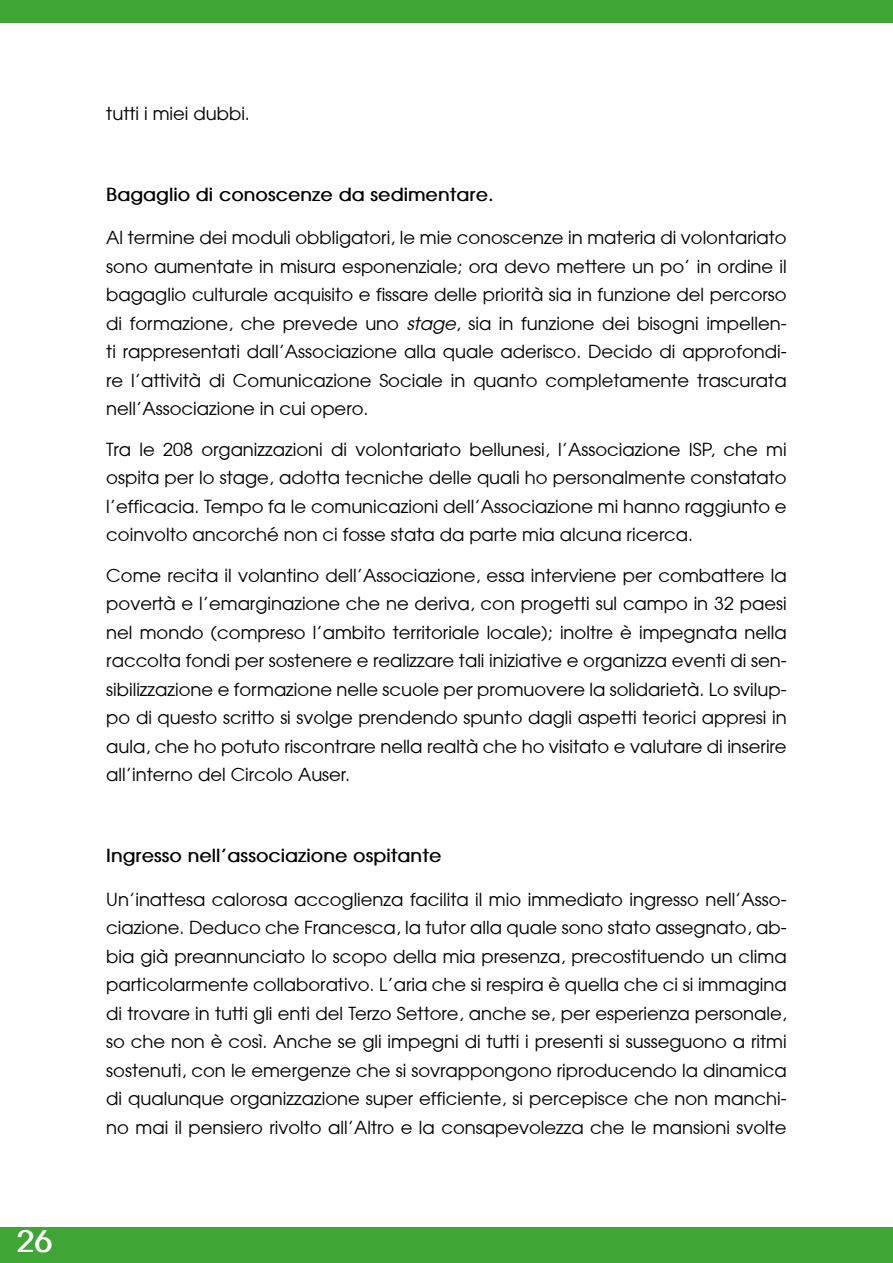
<style>
.page{position:relative;width:893px;height:1263px;background:#fff}
.page>*{position:absolute;margin:0;border:0;box-sizing:border-box;transform-origin:0 0}
.t1{font:700 33px "Avant Garde";color:#fff}
.t2{font:18px/28.5px "Avant Garde";color:#000;text-align:justify}
.t3{font:700 18px "Avant Garde";color:#000}
.s1{font-style:italic}
</style>
<div class="page">
<div style="left:0;top:0;width:893px;height:23px;background:#3fa535"></div>
<div style="left:0;top:1227px;width:893px;height:36px;background:#3fa535"></div>
<h1 class="t1" style="left:17px;top:1228px;width:37px">26</h1>
<p class="t2" style="left:106px;top:99px;width:145px">tutti i miei dubbi.</p>
<p class="t3" style="left:106px;top:183px;width:389px">Bagaglio di conoscenze da sedimentare.</p>
<p class="t2" style="left:106px;top:223px;width:682px">Al termine dei moduli obbligatori, le mie conoscenze in materia di volontariato sono aumentate in misura esponenziale; ora devo mettere un po’ in ordine il bagaglio culturale acquisito e fissare delle priorità sia in funzione del percorso di formazione, che prevede uno <span class="s1">stage</span>, sia in funzione dei bisogni impellen&shy;ti rappresentati dall’Associazione alla quale aderisco. Decido di approfondi&shy;re l’attività di Comunicazione Sociale in quanto completamente trascurata nell’Associazione in cui opero.</p>
<p class="t2" style="left:106px;top:435px;width:682px">Tra le 208 organizzazioni di volontariato bellunesi, l’Associazione ISP, che mi ospita per lo stage, adotta tecniche delle quali ho personalmente constatato l’efficacia. Tempo fa le comunicazioni dell’Associazione mi hanno raggiunto e coinvolto ancorché non ci fosse stata da parte mia alcuna ricerca.</p>
<p class="t2" style="left:106px;top:561px;width:682px">Come recita il volantino dell’Associazione, essa interviene per combattere la povertà e l’emarginazione che ne deriva, con progetti sul campo in 32 paesi nel mondo (compreso l’ambito territoriale locale); inoltre è impegnata nella raccolta fondi per sostenere e realizzare tali iniziative e organizza eventi di sen&shy;sibilizzazione e formazione nelle scuole per promuovere la solidarietà. Lo svilup&shy;po di questo scritto si svolge prendendo spunto dagli aspetti teorici appresi in aula, che ho potuto riscontrare nella realtà che ho visitato e valutare di inserire all’interno del Circolo Auser.</p>
<p class="t3" style="left:106px;top:844px;width:337px">Ingresso nell’associazione ospitante</p>
<p class="t2" style="left:106px;top:885px;width:682px">Un’inattesa calorosa accoglienza facilita il mio immediato ingresso nell’Asso&shy;ciazione. Deduco che Francesca, la tutor alla quale sono stato assegnato, ab&shy;bia già preannunciato lo scopo della mia presenza, precostituendo un clima particolarmente collaborativo. L’aria che si respira è quella che ci si immagina di trovare in tutti gli enti del Terzo Settore, anche se, per esperienza personale, so che non è così. Anche se gli impegni di tutti i presenti si susseguono a ritmi sostenuti, con le emergenze che si sovrappongono riproducendo la dinamica di qualunque organizzazione super efficiente, si percepisce che non manchi&shy;no mai il pensiero rivolto all’Altro e la consapevolezza che le mansioni svolte</p>
</div>
